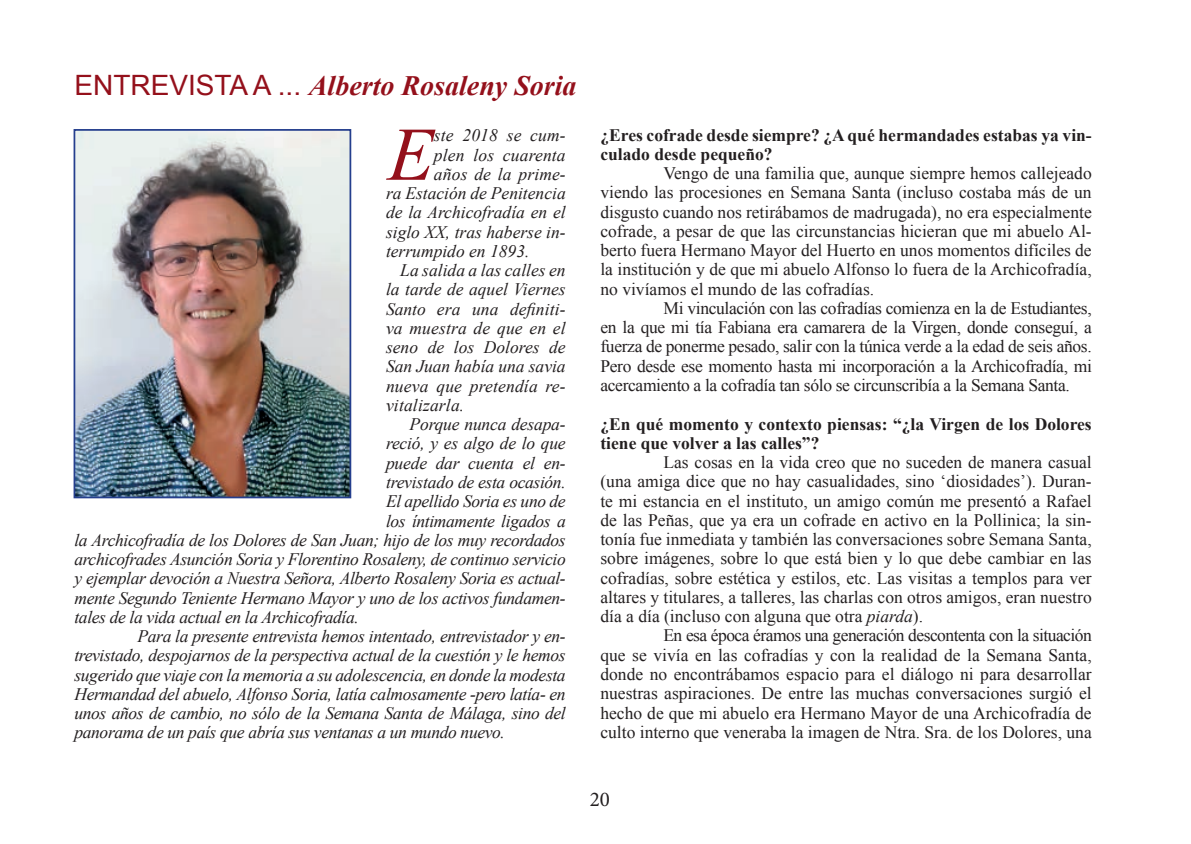
<style>
.page{position:relative;width:1191px;height:844px;background:#fff}
.page>*{position:absolute;margin:0;border:0;box-sizing:border-box;transform-origin:0 0}
.t1{font:italic 75.6px "Times New Roman";color:#94101b}
.t2{font:italic 700 28px "Times New Roman";color:#94101b}
.t3{font:21px "Minion Pro";color:#231f20}
.t4{font:17.5px/19.2px "Times New Roman";color:#231f20;text-align:justify}
.t5{font:italic 17.5px "Times New Roman";letter-spacing:-.02em;color:#231f20}
.t6{font:italic 17.5px "Times New Roman";color:#231f20}
.t7{font:700 17.5px/19.2px "Times New Roman";color:#231f20}
.t8{font:italic 17.5px "Times New Roman";letter-spacing:.01em;color:#231f20}
.s1{font-family:"Arial";font-weight:400;font-style:normal}
.s2{font-style:italic}
</style>
<div class="page">
<img style="left:77px;top:132px;width:271px;height:363px">
<div style="left:74px;top:129px;width:277px;height:369px;border:2px solid #253f8e"></div>
<h2 class="t2" style="left:74px;top:66px;width:504px"><span class="s1">ENTREVISTA A ...</span> Alberto Rosaleny Soria</h2>
<h1 class="t1" style="left:388px;top:102px;width:48px">E</h1>
<p class="t8" style="left:434px;top:123px;width:133px">ste 2018 se cum-</p>
<p class="t8" style="left:434px;top:142px;width:133px">plen los cuarenta</p>
<p class="t8" style="left:434px;top:162px;width:133px">años de la prime-</p>
<p class="t6" style="left:386px;top:181px;width:181px">ra Estación de Penitencia</p>
<p class="t6" style="left:386px;top:200px;width:181px">de la Archicofradía en el</p>
<p class="t6" style="left:386px;top:219px;width:181px">siglo XX, tras haberse in-</p>
<p class="t6" style="left:386px;top:239px;width:145px">terrumpido en 1893.</p>
<p class="t6" style="left:400px;top:258px;width:167px">La salida a las calles en</p>
<p class="t6" style="left:386px;top:277px;width:181px">la tarde de aquel Viernes</p>
<p class="t8" style="left:386px;top:296px;width:181px">Santo era una definiti-</p>
<p class="t8" style="left:386px;top:316px;width:181px">va muestra de que en el</p>
<p class="t6" style="left:386px;top:335px;width:181px">seno de los Dolores de</p>
<p class="t6" style="left:386px;top:354px;width:181px">San Juan había una savia</p>
<p class="t8" style="left:386px;top:373px;width:181px">nueva que pretendía re-</p>
<p class="t8" style="left:386px;top:393px;width:80px">vitalizarla.</p>
<p class="t5" style="left:409px;top:412px;width:158px">Porque nunca desapa-</p>
<p class="t5" style="left:386px;top:431px;width:181px">reció, y es algo de lo que</p>
<p class="t5" style="left:386px;top:450px;width:181px">puede dar cuenta el en-</p>
<p class="t5" style="left:386px;top:470px;width:181px">trevistado de esta ocasión.</p>
<p class="t5" style="left:386px;top:489px;width:181px">El apellido Soria es uno de</p>
<p class="t5" style="left:386px;top:508px;width:181px">los íntimamente ligados a</p>
<p class="t5" style="left:74px;top:527px;width:493px">la Archicofradía de los Dolores de San Juan; hijo de los muy recordados</p>
<p class="t5" style="left:74px;top:547px;width:493px">archicofrades Asunción Soria y Florentino Rosaleny, de continuo servicio</p>
<p class="t5" style="left:74px;top:566px;width:493px">y ejemplar devoción a Nuestra Señora, Alberto Rosaleny Soria es actual-</p>
<p class="t5" style="left:74px;top:585px;width:493px">mente Segundo Teniente Hermano Mayor y uno de los activos fundamen-</p>
<p class="t5" style="left:74px;top:604px;width:286px">tales de la vida actual en la Archicofradía.</p>
<p class="t5" style="left:137px;top:624px;width:430px">Para la presente entrevista hemos intentado, entrevistador y en-</p>
<p class="t5" style="left:74px;top:643px;width:493px">trevistado, despojarnos de la perspectiva actual de la cuestión y le hemos</p>
<p class="t5" style="left:74px;top:662px;width:493px">sugerido que viaje con la memoria a su adolescencia, en donde la modesta</p>
<p class="t5" style="left:74px;top:681px;width:493px">Hermandad del abuelo, Alfonso Soria, latía calmosamente -pero latía- en</p>
<p class="t5" style="left:74px;top:701px;width:493px">unos años de cambio, no sólo de la Semana Santa de Málaga, sino del</p>
<p class="t5" style="left:74px;top:720px;width:432px">panorama de un país que abría sus ventanas a un mundo nuevo.</p>
<p class="t7" style="left:600px;top:124px;width:493px">¿Eres cofrade desde siempre? ¿A qué hermandades estabas ya vin&shy;culado desde pequeño?</p>
<p class="t4" style="left:600px;top:163px;width:493px;text-indent:63px">Vengo de una familia que, aunque siempre hemos callejeado viendo las procesiones en Semana Santa (incluso costaba más de un disgusto cuando nos retirábamos de madrugada), no era especialmente cofrade, a pesar de que las circunstancias hicieran que mi abuelo Al&shy;berto fuera Hermano Mayor del Huerto en unos momentos difíciles de la institución y de que mi abuelo Alfonso lo fuera de la Archicofradía, no vivíamos el mundo de las cofradías.</p>
<p class="t4" style="left:600px;top:298px;width:493px;text-indent:63px">Mi vinculación con las cofradías comienza en la de Estudiantes, en la que mi tía Fabiana era camarera de la Virgen, donde conseguí, a fuerza de ponerme pesado, salir con la túnica verde a la edad de seis años.<br>Pero desde ese momento hasta mi incorporación a la Archicofradía, mi acercamiento a la cofradía tan sólo se circunscribía a la Semana Santa.</p>
<p class="t7" style="left:600px;top:413px;width:493px">¿En qué momento y contexto piensas: “¿la Virgen de los Dolores tiene que volver a las calles”?</p>
<p class="t4" style="left:600px;top:452px;width:493px;text-indent:63px">Las cosas en la vida creo que no suceden de manera casual (una amiga dice que no hay casualidades, sino ‘diosidades’). Duran&shy;te mi estancia en el instituto, un amigo común me presentó a Rafael de las Peñas, que ya era un cofrade en activo en la Pollinica; la sin&shy;tonía fue inmediata y también las conversaciones sobre Semana Santa, sobre imágenes, sobre lo que está bien y lo que debe cambiar en las cofradías, sobre estética y estilos, etc. Las visitas a templos para ver altares y titulares, a talleres, las charlas con otros amigos, eran nuestro día a día (incluso con alguna que otra <span class="s2">piarda</span>).</p>
<p class="t4" style="left:600px;top:625px;width:493px;text-indent:63px">En esa época éramos una generación descontenta con la situación que se vivía en las cofradías y con la realidad de la Semana Santa, donde no encontrábamos espacio para el diálogo ni para desarrollar nuestras aspiraciones. De entre las muchas conversaciones surgió el hecho de que mi abuelo era Hermano Mayor de una Archicofradía de culto interno que veneraba la imagen de Ntra. Sra. de los Dolores, una</p>
<p class="t3" style="left:589px;top:785px;width:22px">20</p>
</div>
